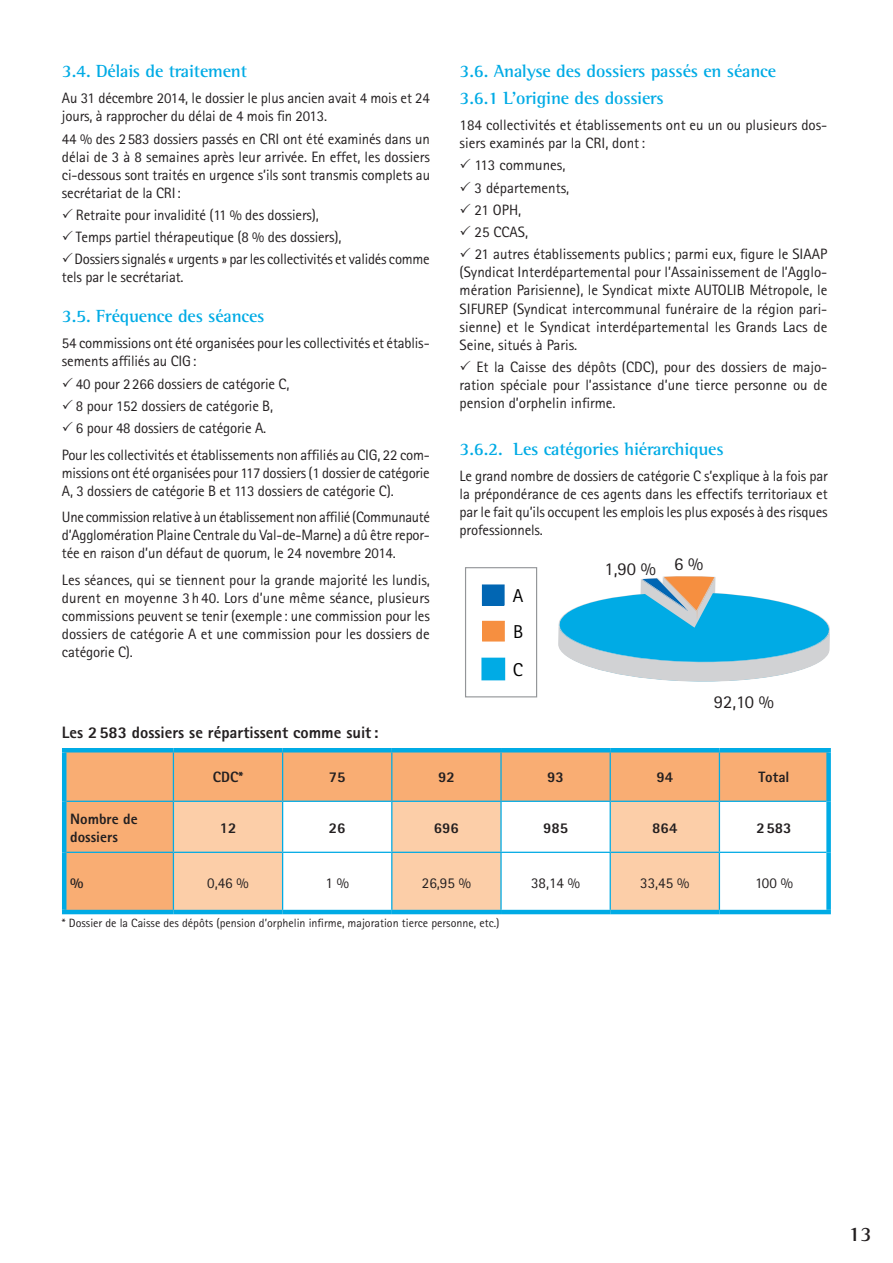
<style>
.page{position:relative;width:893px;height:1263px;background:#fff}
.page>*{position:absolute;margin:0;border:0;box-sizing:border-box;transform-origin:0 0}
.t1{font:700 21px "Rotis Semi Serif";color:#231f20}
.t2{font:18.6px "Rotis Sans Serif";color:#000}
.t3{font:18.15px "Rotis Sans Serif";color:#231f20}
.t4{font:700 18px "Rotis Semi Serif";letter-spacing:-.01em;color:#00abe5}
.t5{font:800 16.5px "Rotis Sans Serif";color:#231f20}
.texte_courant{font:15px/18px "Rotis Sans Serif";letter-spacing:-.01em;color:#231f20;text-align:justify}
.t6{font:800 15px "Rotis Sans Serif";color:#231f20}
.t7{font:12px "Rotis Sans Serif";color:#231f20}
</style>
<div class="page">
<svg style="left:66px;top:752px;width:760px;height:158px;fill:#f9ad73"></svg>
<svg style="left:174px;top:802px;width:545px;height:108px;fill:#fccea8"></svg>
<hr style="left:66px;top:801px;width:107px;height:1px;background:#00abe5">
<hr style="left:719px;top:801px;width:107px;height:1px;background:#00abe5">
<hr style="left:66px;top:852px;width:107px;height:1px;background:#00abe5">
<hr style="left:719px;top:852px;width:107px;height:1px;background:#00abe5">
<hr style="left:283px;top:801px;width:109px;height:1px;background:#00abe5">
<hr style="left:283px;top:852px;width:109px;height:1px;background:#00abe5">
<hr style="left:501px;top:801px;width:109px;height:1px;background:#00abe5">
<hr style="left:501px;top:852px;width:109px;height:1px;background:#00abe5">
<hr style="left:173px;top:752px;width:1px;height:49px;background:#00abe5">
<hr style="left:173px;top:802px;width:1px;height:50px;background:#00abe5">
<hr style="left:173px;top:853px;width:1px;height:57px;background:#00abe5">
<hr style="left:282px;top:752px;width:1px;height:49px;background:#00abe5">
<hr style="left:282px;top:802px;width:1px;height:50px;background:#00abe5">
<hr style="left:282px;top:853px;width:1px;height:57px;background:#00abe5">
<hr style="left:173px;top:801px;width:110px;height:1px;background:#00abe5">
<hr style="left:173px;top:852px;width:110px;height:1px;background:#00abe5">
<hr style="left:391px;top:752px;width:1px;height:49px;background:#00abe5">
<hr style="left:391px;top:802px;width:1px;height:50px;background:#00abe5">
<hr style="left:391px;top:853px;width:1px;height:57px;background:#00abe5">
<hr style="left:500px;top:752px;width:2px;height:49px;background:#00abe5">
<hr style="left:500px;top:802px;width:2px;height:50px;background:#00abe5">
<hr style="left:500px;top:853px;width:2px;height:57px;background:#00abe5">
<hr style="left:392px;top:801px;width:109px;height:1px;background:#00abe5">
<hr style="left:392px;top:852px;width:109px;height:1px;background:#00abe5">
<hr style="left:610px;top:752px;width:1px;height:49px;background:#00abe5">
<hr style="left:610px;top:802px;width:1px;height:50px;background:#00abe5">
<hr style="left:610px;top:853px;width:1px;height:57px;background:#00abe5">
<hr style="left:719px;top:752px;width:1px;height:49px;background:#00abe5">
<hr style="left:719px;top:802px;width:1px;height:50px;background:#00abe5">
<hr style="left:719px;top:853px;width:1px;height:57px;background:#00abe5">
<hr style="left:610px;top:801px;width:109px;height:1px;background:#00abe5">
<hr style="left:610px;top:852px;width:109px;height:1px;background:#00abe5">
<hr style="left:62px;top:748px;width:111px;height:4px;background:#00abe5">
<hr style="left:62px;top:752px;width:4px;height:49px;background:#00abe5">
<hr style="left:173px;top:748px;width:110px;height:4px;background:#00abe5">
<hr style="left:283px;top:748px;width:109px;height:4px;background:#00abe5">
<hr style="left:392px;top:748px;width:109px;height:4px;background:#00abe5">
<hr style="left:501px;top:748px;width:109px;height:4px;background:#00abe5">
<hr style="left:610px;top:748px;width:109px;height:4px;background:#00abe5">
<hr style="left:719px;top:748px;width:112px;height:4px;background:#00abe5">
<div style="left:826px;top:752px;width:5px;height:49px;background:#00abe5"></div>
<hr style="left:62px;top:801px;width:4px;height:51px;background:#00abe5">
<div style="left:826px;top:801px;width:5px;height:51px;background:#00abe5"></div>
<hr style="left:62px;top:852px;width:4px;height:58px;background:#00abe5">
<div style="left:826px;top:852px;width:5px;height:58px;background:#00abe5"></div>
<hr style="left:62px;top:910px;width:111px;height:4px;background:#00abe5">
<hr style="left:173px;top:910px;width:110px;height:4px;background:#00abe5">
<hr style="left:283px;top:910px;width:109px;height:4px;background:#00abe5">
<hr style="left:392px;top:910px;width:109px;height:4px;background:#00abe5">
<hr style="left:501px;top:910px;width:109px;height:4px;background:#00abe5">
<hr style="left:610px;top:910px;width:109px;height:4px;background:#00abe5">
<hr style="left:719px;top:910px;width:112px;height:4px;background:#00abe5">
<div style="left:482px;top:659px;width:22px;height:20px;background:#00abe5"></div>
<div style="left:481px;top:658px;width:24px;height:22px;border:2px solid #00abe5"></div>
<div style="left:483px;top:621px;width:21px;height:20px;background:#f68f40"></div>
<div style="left:482px;top:621px;width:23px;height:20px;border:1px solid #f68f40"></div>
<div style="left:482px;top:585px;width:22px;height:20px;background:#0166b3"></div>
<div style="left:482px;top:584px;width:23px;height:21px;border:1px solid #0166b3"></div>
<div style="left:465px;top:567px;width:72px;height:130px;border:1px solid #939598"></div>
<svg style="left:558px;top:576px;width:272px;height:106px"></svg>
<p class="t4" style="left:62px;top:60px;width:187px">3.4. Délais de traitement</p>
<p class="texte_courant" style="left:62px;top:89px;width:369px">Au 31 décembre 2014, le dossier le plus ancien avait 4 mois et 24 jours, à rapprocher du délai de 4 mois fin 2013.</p>
<p class="texte_courant" style="left:62px;top:130px;width:370px">44 % des 2583 dossiers passés en CRI ont été examinés dans un délai de 3 à 8 semaines après leur arrivée. En effet, les dossiers ci-dessous sont traités en urgence s’ils sont transmis complets au secrétariat de la CRI:</p>
<p class="texte_courant" style="left:76px;top:206px;width:245px">Retraite pour invalidité (11 % des dossiers),</p>
<p class="texte_courant" style="left:76px;top:228px;width:267px">Temps partiel thérapeutique (8 % des dossiers),</p>
<p class="texte_courant" style="left:62px;top:250px;width:369px;text-indent:13px">Dossiers signalés « urgents » par les collectivités et validés comme tels par le secrétariat.</p>
<p class="t4" style="left:62px;top:305px;width:204px">3.5. Fréquence des séances</p>
<p class="texte_courant" style="left:62px;top:334px;width:369px">54 commissions ont été organisées pour les collectivités et établis&shy;sements affiliés au CIG:</p>
<p class="texte_courant" style="left:76px;top:374px;width:215px">40 pour 2266 dossiers de catégorie C,</p>
<p class="texte_courant" style="left:76px;top:397px;width:199px">8 pour 152 dossiers de catégorie B,</p>
<p class="texte_courant" style="left:76px;top:419px;width:192px">6 pour 48 dossiers de catégorie A.</p>
<p class="texte_courant" style="left:62px;top:445px;width:369px">Pour les collectivités et établissements non affiliés au CIG, 22 com&shy;missions ont été organisées pour 117 dossiers (1 dossier de catégorie A, 3 dossiers de catégorie B et 113 dossiers de catégorie C).</p>
<p class="texte_courant" style="left:62px;top:508px;width:369px">Une commission relative à un établissement non affilié (Communauté d’Agglomération Plaine Centrale du Val-de-Marne) a dû être repor&shy;tée en raison d’un défaut de quorum, le 24 novembre 2014.</p>
<p class="texte_courant" style="left:62px;top:570px;width:370px">Les séances, qui se tiennent pour la grande majorité les lundis, durent en moyenne 3 h 40. Lors d’une même séance, plusieurs commissions peuvent se tenir (exemple: une commission pour les dossiers de catégorie A et une commission pour les dossiers de catégorie C).</p>
<p class="t5" style="left:62px;top:721px;width:318px">Les 2583 dossiers se répartissent comme suit:</p>
<p class="t4" style="left:460px;top:60px;width:318px">3.6. Analyse des dossiers passés en séance</p>
<p class="t4" style="left:460px;top:87px;width:206px">3.6.1 L’origine des dossiers</p>
<p class="texte_courant" style="left:460px;top:116px;width:369px">184 collectivités et établissements ont eu un ou plusieurs dos&shy;siers examinés par la CRI, dont:</p>
<p class="texte_courant" style="left:475px;top:156px;width:92px">113 communes,</p>
<p class="texte_courant" style="left:475px;top:179px;width:96px">3 départements,</p>
<p class="texte_courant" style="left:475px;top:201px;width:48px">21 OPH,</p>
<p class="texte_courant" style="left:475px;top:223px;width:55px">25 CCAS,</p>
<p class="texte_courant" style="left:460px;top:245px;width:369px;text-indent:15px">21 autres établissements publics; parmi eux, figure le SIAAP (Syndicat Interdépartemental pour l’Assainissement de l’Agglo&shy;mération Parisienne), le Syndicat mixte AUTOLIB Métropole, le SIFUREP (Syndicat intercommunal funéraire de la région pari&shy;sienne) et le Syndicat interdépartemental les Grands Lacs de Seine, situés à Paris.</p>
<p class="texte_courant" style="left:460px;top:358px;width:369px;text-indent:17px">Et la Caisse des dépôts (CDC), pour des dossiers de majo&shy;ration spéciale pour l’assistance d’une tierce personne ou de pension d’orphelin infirme.</p>
<p class="t4" style="left:460px;top:438px;width:266px">3.6.2. Les catégories hiérarchiques</p>
<p class="texte_courant" style="left:460px;top:467px;width:370px">Le grand nombre de dossiers de catégorie C s’explique à la fois par la prépondérance de ces agents dans les effectifs territoriaux et par le fait qu’ils occupent les emplois les plus exposés à des risques professionnels.</p>
<p class="t2" style="left:513px;top:585px;width:12px">A</p>
<p class="t2" style="left:513px;top:620px;width:12px">B</p>
<p class="t2" style="left:513px;top:659px;width:12px">C</p>
<p class="t3" style="left:605px;top:558px;width:100px">1,90 % 6 %</p>
<p class="t3" style="left:714px;top:691px;width:61px">92,10 %</p>
<p class="t6" style="left:70px;top:809px;width:69px">Nombre de</p>
<p class="t6" style="left:70px;top:827px;width:49px">dossiers</p>
<p class="t6" style="left:213px;top:767px;width:32px">CDC*</p>
<p class="t6" style="left:329px;top:767px;width:18px">75</p>
<p class="t6" style="left:438px;top:767px;width:18px">92</p>
<p class="t6" style="left:547px;top:767px;width:18px">93</p>
<p class="t6" style="left:656px;top:767px;width:18px">94</p>
<p class="t6" style="left:759px;top:767px;width:32px">Total</p>
<p class="t6" style="left:220px;top:818px;width:18px">12</p>
<p class="t6" style="left:329px;top:818px;width:18px">26</p>
<p class="t6" style="left:434px;top:818px;width:27px">696</p>
<p class="t6" style="left:543px;top:818px;width:27px">985</p>
<p class="t6" style="left:652px;top:818px;width:27px">864</p>
<p class="t6" style="left:756px;top:818px;width:37px">2583</p>
<p class="t6" style="left:70px;top:873px;width:15px">%</p>
<p class="texte_courant" style="left:207px;top:874px;width:43px">0,46 %</p>
<p class="texte_courant" style="left:325px;top:874px;width:25px">1 %</p>
<p class="texte_courant" style="left:422px;top:874px;width:51px">26,95 %</p>
<p class="texte_courant" style="left:531px;top:874px;width:51px">38,14 %</p>
<p class="texte_courant" style="left:640px;top:874px;width:51px">33,45 %</p>
<p class="texte_courant" style="left:755px;top:874px;width:40px">100 %</p>
<p class="t7" style="left:62px;top:916px;width:439px">* Dossier de la Caisse des dépôts (pension d’orphelin infirme, majoration tierce personne, etc.)</p>
<h1 class="t1" style="left:848px;top:1221px;width:25px">13</h1>
</div>
